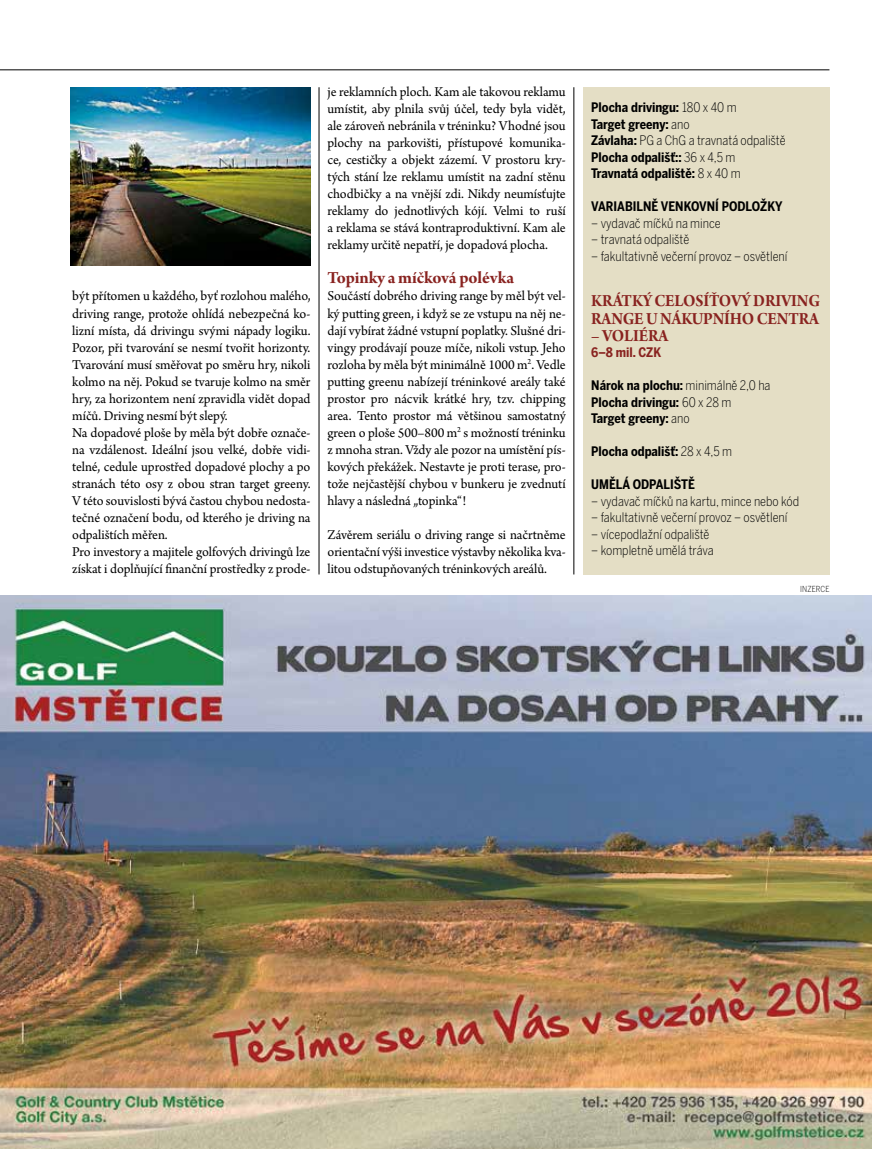
<style>
.page{position:relative;width:872px;height:1149px;background:#fff}
.page>*{position:absolute;margin:0;border:0;box-sizing:border-box;transform-origin:0 0}
.t1{font:18px/17.1px "Arno Pro Bold Subhead";letter-spacing:-.01em;color:#892320;scale:.93 1}
.t2{font:18px "Arno Pro Bold Subhead";letter-spacing:-.01em;color:#892320}
.t3{font:14.25px/17.1px "Arno Pro";letter-spacing:-.005em;color:#000;text-align:justify}
.t4{font:700 condensed 13.05px/16.5px "Benton Sans";color:#000}
.t5{font:300 condensed 13.05px "Benton Sans";color:#000}
.t6{font:700 condensed 13.05px "Benton Sans";color:#892320}
.t7{font:300 condensed 8.25px "Benton Sans";letter-spacing:.01em;color:#000}
.s1{font-weight:300}
</style>
<div class="page">
<hr style="left:0;top:69px;width:829px;height:1px;background:#000">
<img style="left:0;top:595px;width:872px;height:553px">
<div style="left:583px;top:87px;width:246px;height:487px;background:#e4dec5"></div>
<img style="left:70px;top:87px;width:240px;height:179px">
<hr style="left:319px;top:87px;width:1px;height:487px;background:#000">
<hr style="left:573px;top:87px;width:1px;height:487px;background:#000">
<p class="t3" style="left:72px;top:288px;width:240px;text-align:left">být přítomen u každého, byť rozlohou malého, driving range, protože ohlídá nebezpečná ko&shy;lizní místa, dá drivingu svými nápady logiku.<br>Pozor, při tvarování se nesmí tvořit horizonty.<br>Tvarování musí směřovat po směru hry, nikoli kolmo na něj. Pokud se tvaruje kolmo na směr hry, za horizontem není zpravidla vidět dopad míčů. Driving nesmí být slepý.<br>Na dopadové ploše by měla být dobře označe&shy;na vzdálenost. Ideální jsou velké, dobře vidi&shy;telné, cedule uprostřed dopadové plochy a po stranách této osy z obou stran target greeny.<br>V této souvislosti bývá častou chybou nedosta&shy;tečné označení bodu, od kterého je driving na odpalištích měřen.<br>Pro investory a majitele golfových drivingů lze získat i doplňující finanční prostředky z prode-</p>
<p class="t3" style="left:327px;top:84px;width:240px">je reklamních ploch. Kam ale takovou reklamu umístit, aby plnila svůj účel, tedy byla vidět, ale zároveň nebránila v tréninku? Vhodné jsou plochy na parkovišti, přístupové komunika&shy;ce, cestičky a objekt zázemí. V prostoru kry&shy;tých stání lze reklamu umístit na zadní stěnu chodbičky a na vnější zdi. Nikdy neumísťujte reklamy do jednotlivých kójí. Velmi to ruší a reklama se stává kontraproduktivní. Kam ale reklamy určitě nepatří, je dopadová plocha.</p>
<p class="t2" style="left:327px;top:268px;width:188px">Topinky a míčková polévka</p>
<p class="t3" style="left:327px;top:288px;width:240px">Součástí dobrého driving range by měl být vel&shy;ký putting green, i když se ze vstupu na něj ne&shy;dají vybírat žádné vstupní poplatky. Slušné dri&shy;vingy prodávají pouze míče, nikoli vstup. Jeho rozloha by měla být minimálně 1000 m<sup>2</sup>. Vedle putting greenu nabízejí tréninkové areály také prostor pro nácvik krátké hry, tzv. chipping area. Tento prostor má většinou samostatný green o ploše 500–800 m<sup>2</sup> s možností tréninku z mnoha stran. Vždy ale pozor na umístění pís&shy;kových překážek. Nestavte je proti terase, pro&shy;tože nejčastější chybou v bunkeru je zvednutí hlavy a následná „topinka“!</p>
<p class="t3" style="left:327px;top:527px;width:240px">Závěrem seriálu o driving range si načrtněme orientační výši investice výstavby několika kva&shy;litou odstupňovaných tréninkových areálů.</p>
<p class="t4" style="left:591px;top:99px;width:196px">Plocha drivingu: <span class="s1">180 x 40 m<br></span>Target greeny: <span class="s1">ano<br></span>Závlaha: <span class="s1">PG a ChG a travnatá odpaliště<br></span>Plocha odpališť:: <span class="s1">36 x 4,5 m<br></span>Travnatá odpaliště: <span class="s1">8 x 40 m</span></p>
<p class="t4" style="left:591px;top:198px;width:93px">Variabilně venkovn</p>
<p class="t4" style="left:715px;top:198px;width:69px">í podložky</p>
<p class="t5" style="left:591px;top:215px;width:131px">– vydavač míčků na mince</p>
<p class="t5" style="left:591px;top:231px;width:99px">– travnatá odpaliště</p>
<p class="t5" style="left:591px;top:248px;width:198px">– fakultativně večerní provoz – osvětlení</p>
<p class="t1" style="left:591px;top:293px;width:247px">KRÁTKÝ CELOSÍŤOVÝ DRIVING<br>RANGE U NÁKUPNÍHO CENTRA</p>
<p class="t1" style="left:591px;top:327px;width:85px">– VOLIÉRA</p>
<p class="t6" style="left:591px;top:344px;width:71px">6–8 mil. CZK</p>
<p class="t4" style="left:591px;top:377px;width:181px">Nárok na plochu: <span class="s1">minimálně 2,0 ha<br></span>Plocha drivingu: <span class="s1">60 x 28 m<br></span>Target greeny: <span class="s1">ano</span></p>
<p class="t4" style="left:591px;top:443px;width:142px">Plocha odpališť: <span class="s1">28 x 4,5 m</span></p>
<p class="t4" style="left:591px;top:476px;width:105px">Umělá odpaliště</p>
<p class="t5" style="left:591px;top:493px;width:209px">– vydavač míčků na kartu, mince nebo kód</p>
<p class="t5" style="left:591px;top:509px;width:198px">– fakultativně večerní provoz – osvětlení</p>
<p class="t5" style="left:591px;top:526px;width:120px">– vícepodlažní odpaliště</p>
<p class="t5" style="left:591px;top:542px;width:124px">– kompletně umělá tráva</p>
<p class="t7" style="left:800px;top:583px;width:31px">INZERCE</p>
</div>
